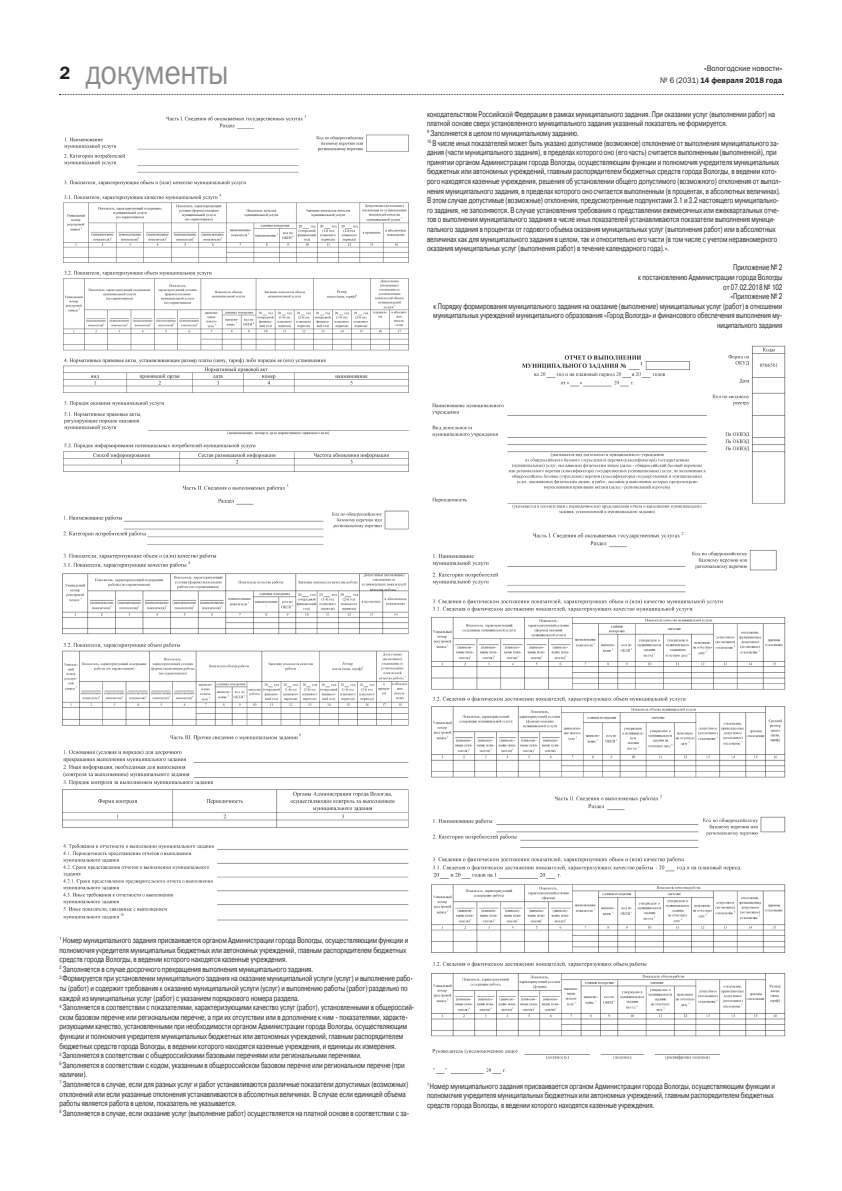
<style>
.page{position:relative;width:842px;height:1191px;background:#fff}
.page>*{position:absolute;margin:0;border:0;box-sizing:border-box;transform-origin:0 0}
.t1{font:34px "Franklin Gothic Book C";letter-spacing:-.02em;color:#8a8c8f;scale:.9 1}
.t2{font:8px/9.6px "Pragmatica C";color:#231f20;scale:.75 1}
.t3{font:8px "Franklin Gothic Demi C";color:#231f20;scale:.95 1}
.t4{font:8px "Franklin Gothic Book C";color:#231f20;scale:.95 1}
.s1{font-family:"Franklin Gothic Demi C";font-size:18px;color:#231f20}
.s2{font-family:"Franklin Gothic Book C"}
</style>
<div class="page">
<svg style="left:59px;top:94px;width:724px;height:1px"></svg>
<img style="left:63px;top:115px;width:346px;height:356px">
<img style="left:62px;top:484px;width:347px;height:437px">
<img style="left:432px;top:345px;width:354px;height:169px">
<img style="left:431px;top:532px;width:355px;height:246px">
<img style="left:431px;top:794px;width:355px;height:280px">
<p class="t4" style="left:704px;top:65px;width:84px">«Вологодские новости»</p>
<h1 class="t1" style="left:60px;top:60px;width:190px"><span class="s1">2</span> документы</h1>
<p class="t3" style="left:660px;top:75px;width:130px"><span class="s2">№ 6 (2031)</span> 14 февраля 2018 года</p>
<p class="t2" style="left:427px;top:110px;width:474px">конодательством Российской Федерации в рамках муниципального задания. При оказании услуг (выполнении работ) на платной основе сверх установленного муниципального задания указанный показатель не формируется.<br><sup>9</sup> Заполняется в целом по муниципальному заданию.<br><sup>10</sup> В числе иных показателей может быть указано допустимое (возможное) отклонение от выполнения муниципального за&shy;дания (части муниципального задания), в пределах которого оно (его часть) считается выполненным (выполненной), при принятии органом Администрации города Вологды, осуществляющим функции и полномочия учредителя муниципальных бюджетных или автономных учреждений, главным распорядителем бюджетных средств города Вологды, в ведении кото&shy;рого находятся казенные учреждения, решения об установлении общего допустимого (возможного) отклонения от выпол&shy;нения муниципального задания, в пределах которого оно считается выполненным (в процентах, в абсолютных величинах).<br>В этом случае допустимые (возможные) отклонения, предусмотренные подпунктами 3.1 и 3.2 настоящего муниципально&shy;го задания, не заполняются. В случае установления требования о представлении ежемесячных или ежеквартальных отче&shy;тов о выполнении муниципального задания в числе иных показателей устанавливаются показатели выполнения муници&shy;пального задания в процентах от годового объема оказания муниципальных услуг (выполнения работ) или в абсолютных величинах как для муниципального задания в целом, так и относительно его части (в том числе с учетом неравномерного оказания муниципальных услуг (выполнения работ) в течение календарного года).».</p>
<p class="t2" style="left:433px;top:263px;width:467px;text-align:right">Приложение № 2<br>к постановлению Администрации города Вологды<br>от 07.02.2018 № 102<br>«Приложение № 2<br>к Порядку формирования муниципального задания на оказание (выполнение) муниципальных услуг (работ) в отношении муниципальных учреждений муниципального образования «Город Вологда» и финансового обеспечения выполнения му&shy;ниципального задания</p>
<p class="t2" style="left:60px;top:936px;width:475px"><sup>1</sup> Номер муниципального задания присваивается органом Администрации города Вологды, осуществляющим функции и полномочия учредителя муниципальных бюджетных или автономных учреждений, главным распорядителем бюджетных средств города Вологды, в ведении которого находятся казенные учреждения.<br><sup>2</sup> Заполняется в случае досрочного прекращения выполнения муниципального задания.<br><sup>3</sup> Формируется при установлении муниципального задания на оказание муниципальной услуги (услуг) и выполнение рабо&shy;ты (работ) и содержит требования к оказанию муниципальной услуги (услуг) и выполнению работы (работ) раздельно по каждой из муниципальных услуг (работ) с указанием порядкового номера раздела.<br><sup>4</sup> Заполняется в соответствии с показателями, характеризующими качество услуг (работ), установленными в общероссий&shy;ском базовом перечне или региональном перечне, а при их отсутствии или в дополнение к ним - показателями, характе&shy;ризующими качество, установленными при необходимости органом Администрации города Вологды, осуществляющим функции и полномочия учредителя муниципальных бюджетных или автономных учреждений, главным распорядителем бюджетных средств города Вологды, в ведении которого находятся казенные учреждения, и единицы их измерения.<br><sup>5</sup> Заполняется в соответствии с общероссийскими базовыми перечнями или региональными перечнями.<br><sup>6</sup> Заполняется в соответствии с кодом, указанным в общероссийском базовом перечне или региональном перечне (при наличии).<br><sup>7</sup> Заполняется в случае, если для разных услуг и работ устанавливаются различные показатели допустимых (возможных) отклонений или если указанные отклонения устанавливаются в абсолютных величинах. В случае если единицей объема работы является работа в целом, показатель не указывается.<br><sup>8</sup> Заполняется в случае, если оказание услуг (выполнение работ) осуществляется на платной основе в соответствии с за-</p>
<p class="t2" style="left:427px;top:1081px;width:466px"><sup>1</sup> Номер муниципального задания присваивается органом Администрации города Вологды, осуществляющим функции и полномочия учредителя муниципальных бюджетных или автономных учреждений, главным распорядителем бюджетных средств города Вологды, в ведении которого находятся казенные учреждения.</p>
</div>
